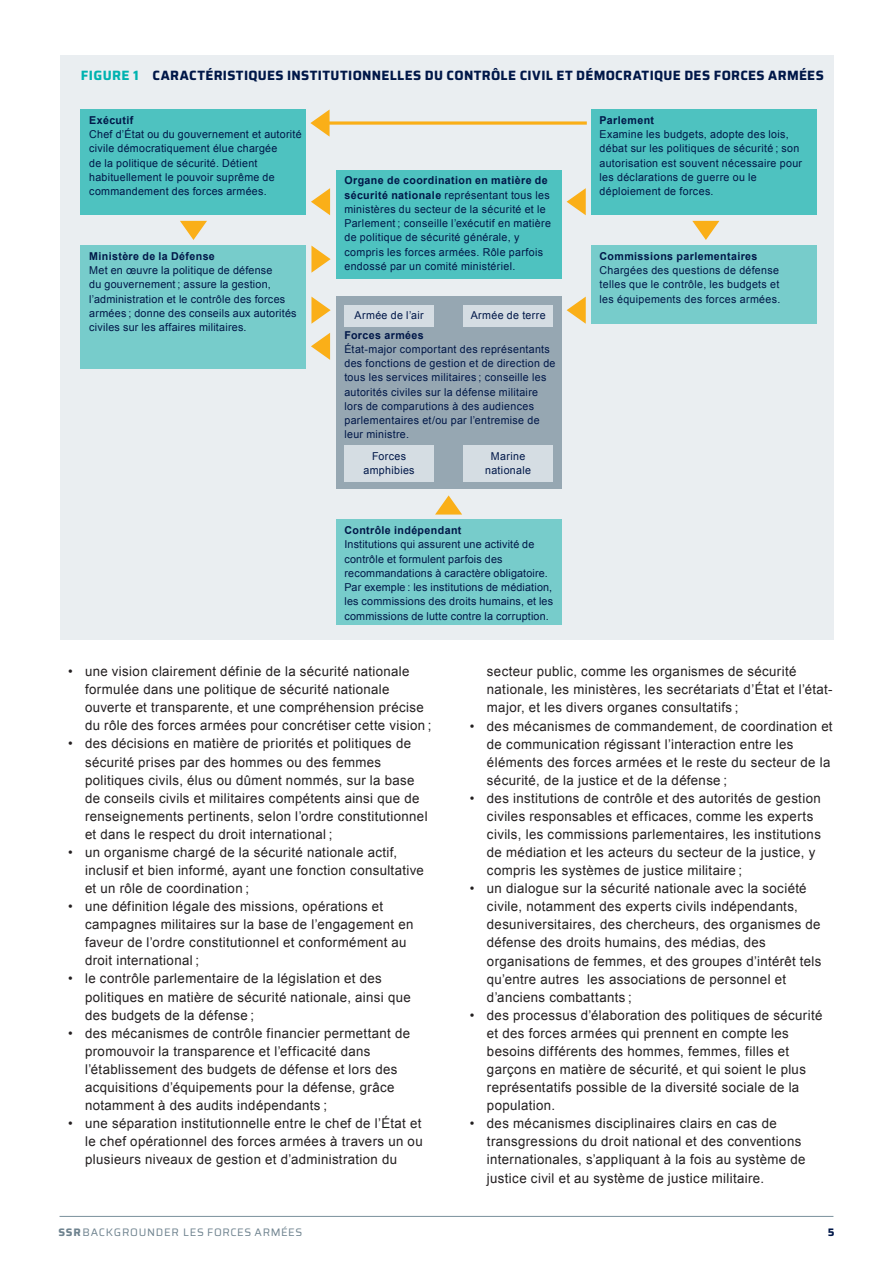
<style>
.page{position:relative;width:893px;height:1263px;background:#fff}
.page>*{position:absolute;margin:0;border:0;box-sizing:border-box;transform-origin:0 0}
.t1{font:13.5px/18.1px "Arial";letter-spacing:.025em;color:#231f20}
.t2{font:700 13.5px "Saira";letter-spacing:.025em;color:#001748}
.t3{font:10.8px/14.2px "Arial";letter-spacing:.03em;color:#001748}
.t4{font:700 10.8px "Arial";letter-spacing:.035em;color:#001748}
.t5{font:10.8px "Saira";letter-spacing:.065em;color:#6f838f}
.t6{font:700 10.8px "Saira";color:#001748}
.s1{color:#00b3b0}
.s2{font-weight:700}
</style>
<div class="page">
<hr style="left:60px;top:1216px;width:773px;height:1px;background:#798f9c">
<div style="left:60px;top:55px;width:773px;height:585px;background:#eaeef1"></div>
<div style="left:336px;top:520px;width:225px;height:105px;background:#77cccb"></div>
<div style="left:81px;top:109px;width:225px;height:106px;background:#4ec2c0"></div>
<div style="left:591px;top:109px;width:225px;height:106px;background:#4ec2c0"></div>
<div style="left:591px;top:246px;width:225px;height:78px;background:#77cccb"></div>
<div style="left:81px;top:246px;width:225px;height:123px;background:#77cccb"></div>
<div style="left:336px;top:170px;width:225px;height:109px;background:#4ec2c0"></div>
<svg style="left:310px;top:109px;width:277px;height:28px"></svg>
<svg style="left:311px;top:188px;width:19px;height:27px"></svg>
<svg style="left:311px;top:333px;width:19px;height:27px"></svg>
<svg style="left:311px;top:246px;width:20px;height:27px"></svg>
<svg style="left:311px;top:297px;width:20px;height:27px"></svg>
<svg style="left:567px;top:188px;width:19px;height:27px"></svg>
<svg style="left:567px;top:297px;width:19px;height:27px"></svg>
<svg style="left:435px;top:495px;width:27px;height:19px"></svg>
<svg style="left:692px;top:221px;width:27px;height:19px"></svg>
<svg style="left:180px;top:221px;width:27px;height:19px"></svg>
<div style="left:336px;top:297px;width:225px;height:192px;background:#96a7b2"></div>
<div style="left:344px;top:305px;width:90px;height:21px;background:#d5dde3"></div>
<div style="left:463px;top:305px;width:90px;height:21px;background:#d5dde3"></div>
<div style="left:344px;top:445px;width:90px;height:36px;background:#d5dde3"></div>
<div style="left:463px;top:445px;width:90px;height:36px;background:#d5dde3"></div>
<p class="t2" style="left:81px;top:65px;width:744px"><span class="s1">FIGURE 1</span> CARACTÉRISTIQUES INSTITUTIONNELLES DU CONTRÔLE CIVIL ET DÉMOCRATIQUE DES FORCES ARMÉES</p>
<p class="t4" style="left:89px;top:113px;width:46px">Exécutif</p>
<p class="t3" style="left:89px;top:127px;width:214px">Chef d’État ou du gouvernement et autorité civile démocratiquement élue chargée<br>de la politique de sécurité. Détient habituellement le pouvoir suprême de commandement des forces armées.</p>
<p class="t4" style="left:89px;top:249px;width:127px">Ministère de la Défense</p>
<p class="t3" style="left:89px;top:263px;width:209px">Met en œuvre la politique de défense<br>du gouvernement ; assure la gestion, l’administration et le contrôle des forces armées ; donne des conseils aux autorités civiles sur les affaires militaires.</p>
<p class="t3" style="left:344px;top:174px;width:208px"><span class="s2">Organe de coordination en matière de sécurité nationale</span> représentant tous les ministères du secteur de la sécurité et le Parlement ; conseille l’exécutif en matière de politique de sécurité générale, y compris les forces armées. Rôle parfois endossé par un comité ministériel.</p>
<p class="t3" style="left:355px;top:309px;width:71px">Armée de l’air</p>
<p class="t3" style="left:471px;top:309px;width:76px">Armée de terre</p>
<p class="t4" style="left:344px;top:328px;width:81px">Forces armées</p>
<p class="t3" style="left:344px;top:342px;width:213px">État-major comportant des représentants des fonctions de gestion et de direction de tous les services militaires ; conseille les autorités civiles sur la défense militaire lors de comparutions à des audiences parlementaires et/ou par l’entremise de leur ministre.</p>
<p class="t3" style="left:364px;top:449px;width:53px;text-align:center">Forces amphibies</p>
<p class="t3" style="left:485px;top:449px;width:47px;text-align:center">Marine nationale</p>
<p class="t4" style="left:344px;top:523px;width:118px">Contrôle indépendant</p>
<p class="t3" style="left:344px;top:538px;width:210px">Institutions qui assurent une activité de contrôle et formulent parfois des recommandations à caractère obligatoire.<br>Par exemple : les institutions de médiation, les commissions des droits humains, et les commissions de lutte contre la corruption.</p>
<p class="t4" style="left:600px;top:113px;width:56px">Parlement</p>
<p class="t3" style="left:600px;top:127px;width:204px">Examine les budgets, adopte des lois, débat sur les politiques de sécurité ; son autorisation est souvent nécessaire pour les déclarations de guerre ou le déploiement de forces.</p>
<p class="t4" style="left:600px;top:249px;width:159px">Commissions parlementaires</p>
<p class="t3" style="left:600px;top:263px;width:182px">Chargées des questions de défense telles que le contrôle, les budgets et les équipements des forces armées.</p>
<p class="t1" style="left:85px;top:662px;width:348px;text-indent:-17px">• une vision clairement définie de la sécurité nationale formulée dans une politique de sécurité nationale ouverte et transparente, et une compréhension précise du rôle des forces armées pour concrétiser cette vision ;</p>
<p class="t1" style="left:85px;top:735px;width:344px;text-indent:-17px">• des décisions en matière de priorités et politiques de sécurité prises par des hommes ou des femmes politiques civils, élus ou dûment nommés, sur la base de conseils civils et militaires compétents ainsi que de renseignements pertinents, selon l’ordre constitutionnel et dans le respect du droit international ;</p>
<p class="t1" style="left:85px;top:843px;width:340px;text-indent:-17px">• un organisme chargé de la sécurité nationale actif, inclusif et bien informé, ayant une fonction consultative et un rôle de coordination ;</p>
<p class="t1" style="left:85px;top:897px;width:330px;text-indent:-17px">• une définition légale des missions, opérations et campagnes militaires sur la base de l’engagement en faveur de l’ordre constitutionnel et conformément au droit international ;</p>
<p class="t1" style="left:85px;top:970px;width:327px;text-indent:-17px">• le contrôle parlementaire de la législation et des politiques en matière de sécurité nationale, ainsi que des budgets de la défense ;</p>
<p class="t1" style="left:85px;top:1024px;width:327px;text-indent:-17px">• des mécanismes de contrôle financier permettant de promouvoir la transparence et l’efficacité dans l’établissement des budgets de défense et lors des acquisitions d’équipements pour la défense, grâce notamment à des audits indépendants ;</p>
<p class="t1" style="left:85px;top:1114px;width:339px;text-align:justify;text-indent:-17px">• une séparation institutionnelle entre le chef de l’État et le chef opérationnel des forces armées à travers un ou plusieurs niveaux de gestion et d’administration du</p>
<p class="t1" style="left:487px;top:663px;width:347px">secteur public, comme les organismes de sécurité nationale, les ministères, les secrétariats d’État et l’état&shy;major, et les divers organes consultatifs ;</p>
<p class="t1" style="left:487px;top:717px;width:347px;text-indent:-17px">• des mécanismes de commandement, de coordination et de communication régissant l’interaction entre les éléments des forces armées et le reste du secteur de la sécurité, de la justice et de la défense ;</p>
<p class="t1" style="left:487px;top:789px;width:335px;text-indent:-17px">• des institutions de contrôle et des autorités de gestion civiles responsables et efficaces, comme les experts civils, les commissions parlementaires, les institutions de médiation et les acteurs du secteur de la justice, y compris les systèmes de justice militaire ;</p>
<p class="t1" style="left:487px;top:879px;width:336px;text-indent:-17px">• un dialogue sur la sécurité nationale avec la société civile, notamment des experts civils indépendants, desuniversitaires, des chercheurs, des organismes de défense des droits humains, des médias, des organisations de femmes, et des groupes d’intérêt tels qu’entre autres les associations de personnel et d’anciens combattants ;</p>
<p class="t1" style="left:487px;top:1006px;width:337px;text-indent:-17px">• des processus d’élaboration des politiques de sécurité et des forces armées qui prennent en compte les besoins différents des hommes, femmes, filles et garçons en matière de sécurité, et qui soient le plus représentatifs possible de la diversité sociale de la population.</p>
<p class="t1" style="left:487px;top:1114px;width:320px;text-indent:-17px">• des mécanismes disciplinaires clairs en cas de transgressions du droit national et des conventions internationales, s’appliquant à la fois au système de justice civil et au système de justice militaire.</p>
<p class="t5" style="left:58px;top:1224px;width:245px"><span class="s2">SSR</span> BACKGROUNDER LES FORCES ARMÉES</p>
<p class="t6" style="left:828px;top:1224px;width:8px">5</p>
</div>
